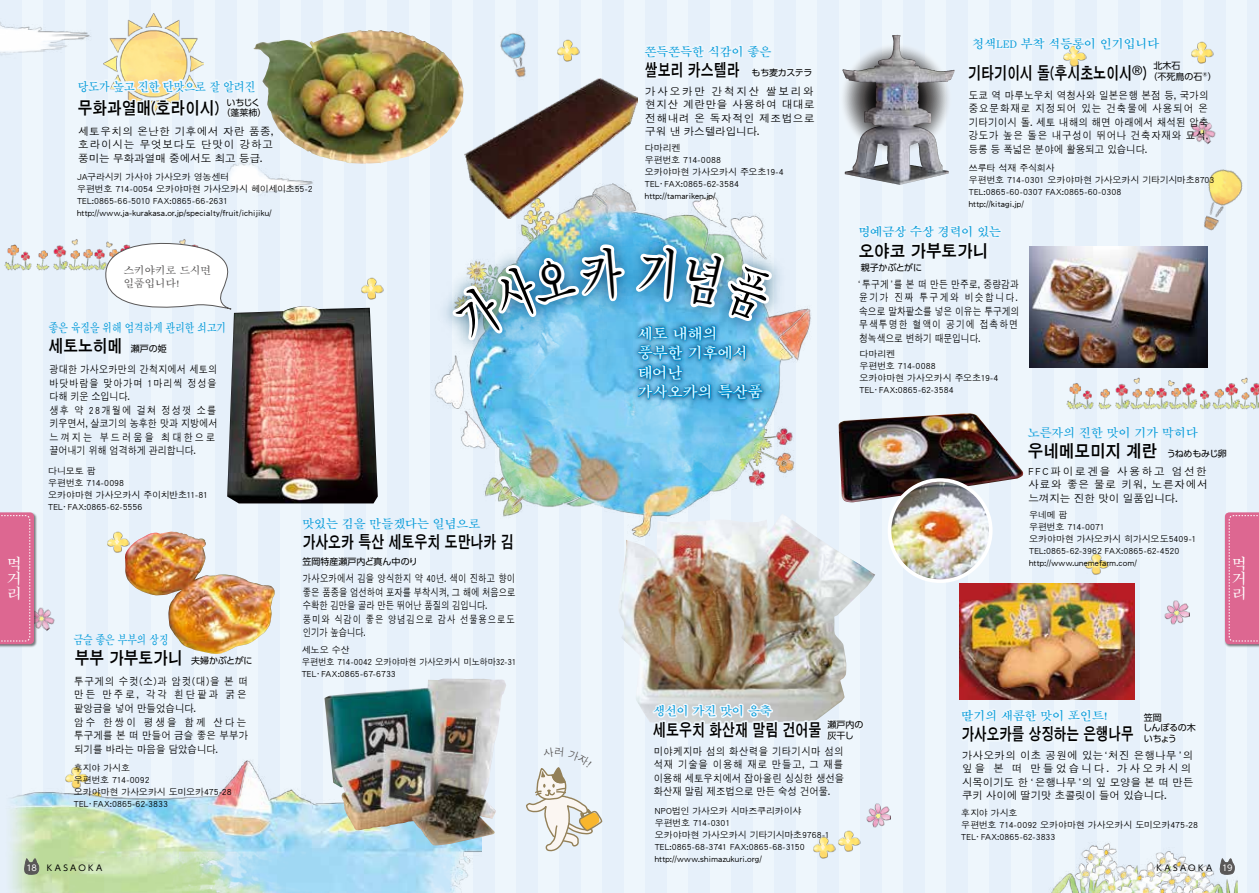
<style>
.page{position:relative;width:1259px;height:893px;background:#e6f0fa}
.page>*{position:absolute;margin:0;border:0;box-sizing:border-box;transform-origin:0 0}
.t1{font:17.25px "DFK Gothic Std W7";color:#000;scale:.75 1}
.t2{font:17.25px "DFK Gothic Std W7";color:#000;scale:.85 1}
.t3{font:17.25px "DFK Gothic Std W7";color:#000;scale:.9 1}
.t4{font:17.25px "DFK Gothic Std W7";color:#000;scale:.73 1}
.t5{font:15px/15px "DFK Mincho Std W7";color:#fff;text-align:justify}
.t6{font:12px "DFK Mincho Std W7";letter-spacing:-.01em;color:#0099d9}
.t7{font:12px "DFK Mincho Std W7";letter-spacing:-.01em;color:#0099d9;scale:.8 1}
.t8{font:12px "DFK Mincho Std W7";letter-spacing:-.01em;color:#0099d9;scale:.9 1}
.t9{font:10.5px/13.5px "DFK Gothic Std W5";letter-spacing:.03em;color:#000;text-align:justify;scale:.9 1}
.t10{font:10.5px/13.5px "DFK Gothic Std W5";letter-spacing:.03em;color:#000;text-align:justify}
.t11{font:10.5px/13.5px "DFK Gothic Std W5";letter-spacing:.03em;color:#000;scale:.86 1}
.t12{font:10.5px/13.5px "DFK Gothic Std W5";letter-spacing:.005em;color:#000;scale:.79 1}
.t13{font:10.5px/13.5px "DFK Gothic Std W5";letter-spacing:.03em;color:#000;scale:.83 1}
.t14{font:10.5px/13.5px "DFK Gothic Std W5";letter-spacing:.05em;color:#000}
.t15{font:10.5px/13.5px "DFK Gothic Std W5";letter-spacing:.03em;color:#000;text-align:justify;scale:.89 1}
.t16{font:10.5px/13.5px "DFK Mincho Std W7";color:#595757}
.t17{font:9px/12px "DFK Gothic Std W5";letter-spacing:-.005em;color:#000}
.t18{font:9px/10.5px "UD Shin Go Pro";color:#000}
.t19{font:9px/10.5px "UD Shin Go Pro";letter-spacing:-.03em;color:#000}
.t20{font:9px "UD Shin Go Pro";letter-spacing:-.025em;color:#000}
.t21{font:8.25px "UD Shin Go Pro";letter-spacing:.28em;color:#000}
.s1{font-family:"UD Shin Go Pro";font-size:9px}
.s2{color:#fff}
</style>
<div class="page">
<img style="left:107px;top:531px;width:17px;height:22px">
<img style="left:361px;top:277px;width:23px;height:23px">
<img style="left:557px;top:39px;width:22px;height:23px">
<img style="left:1191px;top:41px;width:22px;height:23px">
<img style="left:1164px;top:600px;width:25px;height:24px">
<img style="left:866px;top:804px;width:25px;height:24px">
<img style="left:1190px;top:120px;width:26px;height:25px">
<img style="left:37px;top:607px;width:18px;height:24px">
<img style="left:1085px;top:553px;width:23px;height:22px">
<img style="left:838px;top:830px;width:23px;height:22px">
<img style="left:813px;top:836px;width:23px;height:23px">
<img style="left:1051px;top:843px;width:186px;height:50px">
<img style="left:10px;top:760px;width:471px;height:133px">
<img style="left:500px;top:33px;width:26px;height:45px">
<img style="left:1204px;top:169px;width:39px;height:80px">
<img style="left:0;top:22px;width:91px;height:33px">
<img style="left:227px;top:163px;width:86px;height:30px">
<img style="left:103px;top:13px;width:100px;height:59px">
<img style="left:4px;top:239px;width:96px;height:32px">
<img style="left:1066px;top:338px;width:193px;height:72px">
<svg style="left:100px;top:239px;width:129px;height:70px"></svg>
<img style="left:434px;top:269px;width:377px;height:248px">
<img style="left:253px;top:30px;width:195px;height:134px">
<img style="left:959px;top:583px;width:175px;height:110px">
<img style="left:618px;top:513px;width:257px;height:209px">
<svg style="left:959px;top:693px;width:176px;height:7px"></svg>
<svg style="left:650px;top:696px;width:217px;height:28px"></svg>
<img style="left:124px;top:532px;width:151px;height:122px">
<img style="left:324px;top:679px;width:182px;height:167px">
<img style="left:555px;top:78px;width:82px;height:25px">
<svg style="left:1063px;top:46px;width:24px;height:21px"></svg>
<svg style="left:110px;top:72px;width:153px;height:55px"></svg>
<img style="left:1029px;top:246px;width:178px;height:122px">
<svg style="left:839px;top:42px;width:112px;height:113px;background:#999aa0"></svg>
<img style="left:870px;top:35px;width:26px;height:33px">
<img style="left:838px;top:413px;width:185px;height:89px">
<img style="left:889px;top:480px;width:101px;height:101px;border-radius:51px">
<div style="left:887px;top:478px;width:105px;height:105px;border:4px solid #fff;border-radius:50%"></div>
<img style="left:227px;top:306px;width:151px;height:197px">
<svg style="left:22px;top:857px;width:18px;height:19px"></svg>
<svg style="left:1218px;top:857px;width:17px;height:19px"></svg>
<div style="left:1224px;top:512px;width:35px;height:135px;background:#000;opacity:.5"></div>
<div style="left:1225px;top:512px;width:34px;height:132px;background:#dd6791"></div>
<div style="left:0;top:512px;width:37px;height:135px;background:#000;opacity:.5"></div>
<div style="left:0;top:512px;width:34px;height:132px;background:#dd6791"></div>
<img style="left:448px;top:103px;width:329px;height:306px">
<svg style="left:526px;top:767px;width:77px;height:85px"></svg>
<h3 class="t8" style="left:78px;top:80px;width:199px">당도가 높고 진한 단맛으로 잘 알려진</h3>
<h1 class="t2" style="left:78px;top:99px;width:168px">무화과열매(호라이시)</h1>
<p class="t18" style="left:222px;top:97px;width:46px;text-align:center">いちじく<br>（蓬莱柿）</p>
<p class="t10" style="left:78px;top:124px;width:197px">세토우치의 온난한 기후에서 자란 품종, 호라이시는 무엇보다도 단맛이 강하고 풍미는 무화과열매 중에서도 최고 등급.</p>
<p class="t17" style="left:77px;top:171px;width:237px">JA구라시키 가사야 가사오카 영농센터<br>우편번호 714-0054 오카야마현 가사오카시 헤이세이초55-2<br>TEL:0865-66-5010 FAX:0865-66-2631 http://www.ja-kurakasa.or.jp/specialty/fruit/ichijiku/</p>
<p class="t16" style="left:124px;top:263px;width:89px">스키야키로 드시면 일품입니다!</p>
<h3 class="t7" style="left:49px;top:321px;width:223px">좋은 육질을 위해 엄격하게 관리한 쇠고기</h3>
<h1 class="t2" style="left:49px;top:336px;width:140px">세토노히메 <span class="s1">瀬戸の姫</span></h1>
<p class="t11" style="left:49px;top:363px;width:197px">광대한 가사오카만의 간척지에서 세토의 바닷바람을 맞아가며 1마리씩 정성을 다해 키운 소입니다.<br>생후 약 28개월에 걸쳐 정성껏 소를 키우면서, 살코기의 농후한 맛과 지방에서 느껴지는 부드러움을 최대한으로 끌어내기 위해 엄격하게 관리합니다.</p>
<h3 class="t6" style="left:645px;top:45px;width:128px">쫀득쫀득한 식감이 좋은</h3>
<h1 class="t1" style="left:645px;top:61px;width:225px">쌀보리 카스텔라 <span class="s1">もち麦カステラ</span></h1>
<p class="t10" style="left:645px;top:84px;width:171px">가사오카만 간척지산 쌀보리와 현지산 계란만을 사용하여 대대로 전해내려 온 독자적인 제조법으로 구워 낸 카스텔라입니다.</p>
<p class="t17" style="left:645px;top:142px;width:140px">다마리켄<br>우편번호 714-0088<br>오카야마현 가사오카시 주오초19-4<br>TEL·FAX:0865-62-3584 http://tamariken.jp/</p>
<h2 class="t5" style="left:638px;top:323px;width:126px;line-height:19.5px;text-align:left">세토 내해의 풍부한 기후에서 태어난<br>가사오카의 특산품</h2>
<h3 class="t6" style="left:972px;top:37px;width:189px">청색LED 부착 석등롱이 인기입니다</h3>
<h1 class="t1" style="left:968px;top:64px;width:240px">기타기이시 돌(후시초노이시<sup>®</sup>)</h1>
<p class="t18" style="left:1148px;top:60px;width:70px;text-indent:5px">北木石<br>（不死鳥の石®）</p>
<p class="t9" style="left:968px;top:88px;width:268px">도쿄 역 마루노우치 역청사와 일본은행 본점 등, 국가의 중요문화재로 지정되어 있는 건축물에 사용되어 온 기타기이시 돌. 세토 내해의 해면 아래에서 채석된 압축 강도가 높은 돌은 내구성이 뛰어나 건축자재와 묘석, 등롱 등 폭넓은 분야에 활용되고 있습니다.</p>
<p class="t17" style="left:968px;top:162px;width:247px">쓰루타 석재 주식회사<br>우편번호 714-0301 오카야마현 가사오카시 기타기시마초8703<br>TEL:0865-60-0307 FAX:0865-60-0308<br>http://kitagi.jp/</p>
<h3 class="t6" style="left:858px;top:225px;width:144px">명예금상 수상 경력이 있는</h3>
<h1 class="t3" style="left:858px;top:241px;width:145px">오야코 가부토가니</h1>
<p class="t20" style="left:860px;top:261px;width:63px">親子かぶとがに</p>
<p class="t13" style="left:859px;top:277px;width:194px;text-indent:-4px">‘투구게’를 본 떠 만든 만주로, 중량감과 윤기가 진짜 투구게와 비슷합니다. 속으로 말차팥소를 넣은 이유는 투구게의 무색투명한 혈액이 공기에 접촉하면 청녹색으로 변하기 때문입니다.</p>
<p class="t17" style="left:859px;top:348px;width:140px">다마리켄<br>우편번호 714-0088<br>오카야마현 가사오카시 주오초19-4<br>TEL·FAX:0865-62-3584</p>
<h3 class="t6" style="left:1028px;top:426px;width:172px">노른자의 진한 맛이 기가 막히다</h3>
<h1 class="t3" style="left:1028px;top:442px;width:222px">우네메모미지 계란 <span class="s1">うねめもみじ卵</span></h1>
<p class="t10" style="left:1028px;top:464px;width:181px">FFC파이로겐을 사용하고 엄선한 사료와 좋은 물로 키워, 노른자에서 느껴지는 진한 맛이 일품입니다.</p>
<p class="t17" style="left:48px;top:464px;width:161px">다니모토 팜<br>우편번호 714-0098<br>오카야마현 가사오카시 주이치반초11-81<br>TEL·FAX:0865-62-5556</p>
<p class="t17" style="left:1029px;top:509px;width:169px">우네메 팜<br>우편번호 714-0071<br>오카야마현 가사오카시 히가시오도5409-1<br>TEL:0865-62-3962 FAX:0865-62-4520 http://www.unemefarm.com/</p>
<h3 class="t6" style="left:302px;top:517px;width:180px">맛있는 김을 만들겠다는 일념으로</h3>
<h1 class="t1" style="left:302px;top:533px;width:283px">가사오카 특산 세토우치 도만나카 김</h1>
<p class="t18" style="left:302px;top:556px;width:117px">笠岡特産瀬戸内ど真ん中のり</p>
<h2 class="t5" style="left:7px;top:556px;width:14px">먹 거 리</h2>
<h2 class="t5" style="left:1232px;top:556px;width:14px">먹 거 리</h2>
<p class="t12" style="left:303px;top:572px;width:271px">가사오카에서 김을 양식한지 약 40년. 색이 진하고 향이 좋은 품종을 엄선하여 포자를 부착시켜, 그 해에 처음으로 수확한 김만을 골라 만든 뛰어난 품질의 김입니다. 풍미와 식감이 좋은 양념김으로 감사 선물용으로도 인기가 높습니다.</p>
<h3 class="t7" style="left:74px;top:633px;width:120px">금슬 좋은 부부의 상징</h3>
<p class="t17" style="left:302px;top:644px;width:216px">세노오 수산<br>우편번호 714-0042 오카야마현 가사오카시 미노하마32-31<br>TEL·FAX:0865-67-6733</p>
<h1 class="t2" style="left:75px;top:649px;width:210px">부부 가부토가니 <span class="s1">夫婦かぶとがに</span></h1>
<p class="t9" style="left:74px;top:674px;width:195px;text-align:left">투구게의 수컷(소)과 암컷(대)을 본 떠 만든 만주로, 각각 흰단팥과 굵은 팥앙금을 넣어 만들었습니다.<br>암수 한쌍이 평생을 함께 산다는 투구게를 본 떠 만들어 금슬 좋은 부부가 되기를 바라는 마음을 담았습니다.</p>
<h3 class="t6" style="left:653px;top:704px;width:120px">생선이 가진 맛이 응축</h3>
<h3 class="t6" style="left:961px;top:709px;width:148px">딸기의 새콤한 맛이 포인트!</h3>
<p class="t19" style="left:1143px;top:712px;width:54px">笠岡<br>しんぼるの木いちょう</p>
<h1 class="t1" style="left:653px;top:720px;width:282px">세토우치 화산재 말림 건어물 <sup>瀬戸内の</sup></h1>
<h1 class="t4" style="left:961px;top:725px;width:237px">가사오카를 상징하는 은행나무</h1>
<p class="t18" style="left:827px;top:730px;width:28px">灰干し</p>
<p class="t15" style="left:653px;top:744px;width:215px">미야케지마 섬의 화산력을 기타기시마 섬의 석재 기술을 이용해 재로 만들고, 그 재를 이용해 세토우치에서 잡아올린 싱싱한 생선을 화산재 말림 제조법으로 만든 숙성 건어물.</p>
<p class="t14" style="left:962px;top:748px;width:233px">가사오카의 이초 공원에 있는‘처진 은행나무’의 잎을 본 떠 만들었습니다. 가사오카시의 시목이기도 한 ‘은행나무’의 잎 모양을 본 떠 만든 쿠키 사이에 딸기맛 초콜릿이 들어 있습니다.</p>
<p class="t17" style="left:74px;top:762px;width:159px">후지야 가시호<br>우편번호 714-0092<br>오카야마현 가사오카시 도미오카475-28<br>TEL·FAX:0865-62-3833</p>
<p class="t17" style="left:655px;top:804px;width:176px">NPO법인 가사오카 시마즈쿠리카이샤 우편번호 714-0301<br>오카야마현 가사오카시 기타기시마초9768-1<br>TEL:0865-68-3741 FAX:0865-68-3150 http://www.shimazukuri.org/</p>
<p class="t17" style="left:961px;top:807px;width:238px">후지야 가시호<br>우편번호 714-0092 오카야마현 가사오카시 도미오카475-28<br>TEL·FAX:0865-62-3833</p>
<p class="t21" style="left:26px;top:862px;width:77px"><span class="s2">18</span> KASAOKA</p>
<p class="t21" style="left:1156px;top:862px;width:77px">KASAOKA <span class="s2">19</span></p>
</div>
